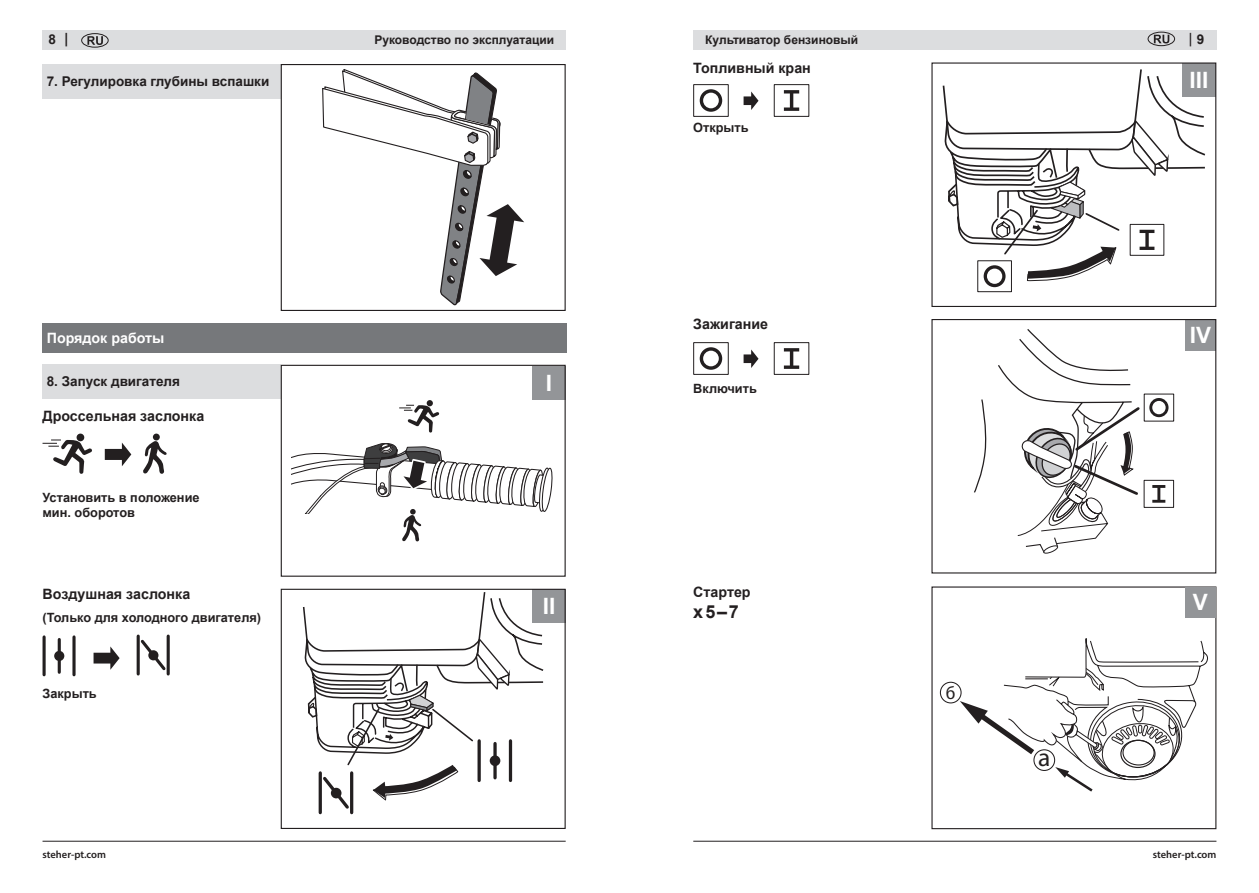
<style>
.page{position:relative;width:1259px;height:893px;background:#fff}
.page>*{position:absolute;margin:0;border:0;box-sizing:border-box;transform-origin:0 0}
.t1{font:25.5px "Myriad Pro";color:#231f20}
.t2{font:700 22.5px "Arial";color:#fff}
.t3{font:18.3px "Myriad Pro";color:#231f20}
.t4{font:700 18px "Arial";color:#231f20}
.t5{font:700 14.25px "Arial";color:#231f20}
.t6{font:700 14.25px "Arial";color:#fff}
.t7{font:700 13.5px "Arial";color:#231f20}
.t8{font:600 13.5px "Myriad Pro";color:#231f20}
.t9{font:700 12.75px/15px "Arial";color:#231f20}
.t10{font:700 12px "Arial";color:#231f20}
.t11{font:600 10.5px "Myriad Pro";color:#231f20}
.s1{font-family:"Myriad Pro"}
.s2{font-family:"Arial";font-weight:700}
</style>
<div class="page">
<div style="left:693px;top:30px;width:523px;height:20px;background:#dcdddf"></div>
<div style="left:43px;top:30px;width:523px;height:20px;background:#dcdddf"></div>
<hr style="left:693px;top:841px;width:523px;height:1px;background:#231f20">
<hr style="left:43px;top:841px;width:523px;height:1px;background:#231f20">
<svg style="left:1153px;top:35px;width:16px;height:8px"></svg>
<div style="left:1147px;top:32px;width:28px;height:14px;border:1px solid #231f20;border-radius:50%"></div>
<svg style="left:87px;top:36px;width:16px;height:9px"></svg>
<div style="left:81px;top:33px;width:27px;height:15px;border:1px solid #231f20;border-radius:50%"></div>
<div style="left:532px;top:589px;width:33px;height:34px;background:#939598"></div>
<div style="left:1182px;top:63px;width:33px;height:34px;background:#939598"></div>
<div style="left:1185px;top:320px;width:30px;height:30px;background:#939598"></div>
<div style="left:531px;top:366px;width:34px;height:34px;background:#939598"></div>
<svg style="left:743px;top:91px;width:15px;height:19px"></svg>
<div style="left:693px;top:84px;width:35px;height:33px;border:1px solid #231f20"></div>
<svg style="left:699px;top:89px;width:23px;height:23px"></svg>
<svg style="left:784px;top:90px;width:15px;height:21px"></svg>
<div style="left:774px;top:84px;width:35px;height:33px;border:1px solid #231f20"></div>
<div style="left:977px;top:260px;width:34px;height:32px;border:1px solid #231f20"></div>
<svg style="left:942px;top:69px;width:263px;height:218px"></svg>
<div style="left:1129px;top:224px;width:35px;height:32px;border:1px solid #231f20"></div>
<div style="left:931px;top:62px;width:285px;height:245px;border:1px solid #231f20"></div>
<svg style="left:743px;top:349px;width:15px;height:19px"></svg>
<div style="left:693px;top:342px;width:35px;height:33px;border:1px solid #231f20"></div>
<svg style="left:699px;top:347px;width:23px;height:23px"></svg>
<svg style="left:784px;top:348px;width:15px;height:21px"></svg>
<div style="left:774px;top:342px;width:35px;height:33px;border:1px solid #231f20"></div>
<svg style="left:974px;top:329px;width:166px;height:225px"></svg>
<svg style="left:1149px;top:398px;width:19px;height:19px"></svg>
<svg style="left:1152px;top:485px;width:13px;height:18px"></svg>
<div style="left:1143px;top:480px;width:31px;height:28px;border:1px solid #231f20"></div>
<div style="left:931px;top:319px;width:285px;height:254px;border:1px solid #231f20"></div>
<svg style="left:959px;top:639px;width:249px;height:153px"></svg>
<div style="left:940px;top:682px;width:21px;height:21px;border:1px solid #231f20;border-radius:50%"></div>
<div style="left:1033px;top:749px;width:22px;height:22px;border:1px solid #231f20;border-radius:50%"></div>
<div style="left:43px;top:64px;width:238px;height:34px;background:#dcdddf"></div>
<svg style="left:322px;top:69px;width:202px;height:236px"></svg>
<div style="left:281px;top:64px;width:285px;height:247px;border:1px solid #231f20"></div>
<div style="left:43px;top:323px;width:524px;height:30px;background:#76787b"></div>
<div style="left:43px;top:365px;width:238px;height:34px;background:#dcdddf"></div>
<svg style="left:105px;top:443px;width:26px;height:23px"></svg>
<div style="left:153px;top:434px;width:7px;height:6px;background:#231f20;border-radius:50%"></div>
<svg style="left:143px;top:441px;width:24px;height:33px"></svg>
<div style="left:77px;top:434px;width:7px;height:7px;background:#231f20;border-radius:50%"></div>
<svg style="left:43px;top:440px;width:49px;height:34px"></svg>
<svg style="left:291px;top:400px;width:262px;height:141px"></svg>
<div style="left:281px;top:365px;width:285px;height:212px;border:1px solid #231f20"></div>
<svg style="left:94px;top:646px;width:26px;height:24px"></svg>
<hr style="left:167px;top:636px;width:3px;height:38px;background:#231f20">
<hr style="left:137px;top:636px;width:3px;height:38px;background:#231f20">
<svg style="left:139px;top:637px;width:28px;height:36px"></svg>
<div style="left:148px;top:650px;width:10px;height:10px;background:#231f20;border-radius:50%"></div>
<hr style="left:58px;top:639px;width:3px;height:33px;background:#231f20">
<svg style="left:72px;top:637px;width:4px;height:38px"></svg>
<hr style="left:43px;top:637px;width:3px;height:38px;background:#231f20">
<div style="left:54px;top:651px;width:10px;height:10px;background:#231f20;border-radius:50%"></div>
<hr style="left:350px;top:773px;width:3px;height:40px;background:#231f20">
<hr style="left:319px;top:773px;width:3px;height:40px;background:#231f20">
<svg style="left:303px;top:592px;width:240px;height:220px"></svg>
<div style="left:331px;top:788px;width:10px;height:10px;background:#231f20;border-radius:50%"></div>
<hr style="left:509px;top:741px;width:3px;height:39px;background:#231f20">
<svg style="left:493px;top:743px;width:4px;height:35px"></svg>
<svg style="left:477px;top:741px;width:4px;height:39px"></svg>
<div style="left:490px;top:755px;width:10px;height:11px;background:#231f20;border-radius:50%"></div>
<div style="left:281px;top:589px;width:285px;height:240px;border:1px solid #231f20"></div>
<div style="left:1184px;top:588px;width:31px;height:30px;background:#939598"></div>
<p class="t7" style="left:48px;top:30px;width:21px">8 <span class="s1">|</span></p>
<p class="t8" style="left:1189px;top:30px;width:17px">| <span class="s2">9</span></p>
<p class="t10" style="left:374px;top:32px;width:181px">Руководство по эксплуатации</p>
<p class="t10" style="left:705px;top:32px;width:154px">Культиватор бензиновый</p>
<p class="t7" style="left:47px;top:72px;width:224px">7. Регулировка глубины вспашки</p>
<p class="t6" style="left:47px;top:329px;width:119px">Порядок работы</p>
<p class="t7" style="left:47px;top:373px;width:135px">8. Запуск двигателя</p>
<p class="t5" style="left:43px;top:406px;width:163px">Дроссельная заслонка</p>
<p class="t9" style="left:43px;top:490px;width:159px">Установить в положение мин. оборотов</p>
<p class="t5" style="left:43px;top:585px;width:149px">Воздушная заслонка</p>
<p class="t9" style="left:43px;top:610px;width:220px">(Только для холодного двигателя)</p>
<p class="t9" style="left:43px;top:687px;width:56px">Закрыть</p>
<h2 class="t2" style="left:546px;top:368px;width:8px">I</h2>
<h2 class="t2" style="left:543px;top:591px;width:14px">II</h2>
<p class="t5" style="left:693px;top:58px;width:119px">Топливный кран</p>
<p class="t9" style="left:693px;top:120px;width:57px">Открыть</p>
<p class="t5" style="left:693px;top:315px;width:76px">Зажигание</p>
<p class="t9" style="left:693px;top:381px;width:65px">Включить</p>
<p class="t5" style="left:693px;top:582px;width:59px">Стартер</p>
<h3 class="t4" style="left:693px;top:600px;width:47px">х5–7</h3>
<h3 class="t3" style="left:946px;top:681px;width:11px">б</h3>
<h1 class="t1" style="left:1038px;top:742px;width:14px">a</h1>
<h2 class="t2" style="left:1189px;top:65px;width:20px">III</h2>
<h2 class="t2" style="left:1190px;top:320px;width:23px">IV</h2>
<h2 class="t2" style="left:1192px;top:587px;width:17px">V</h2>
<p class="t11" style="left:43px;top:847px;width:65px">steher-pt.com</p>
<p class="t11" style="left:1153px;top:847px;width:65px">steher-pt.com</p>
</div>
